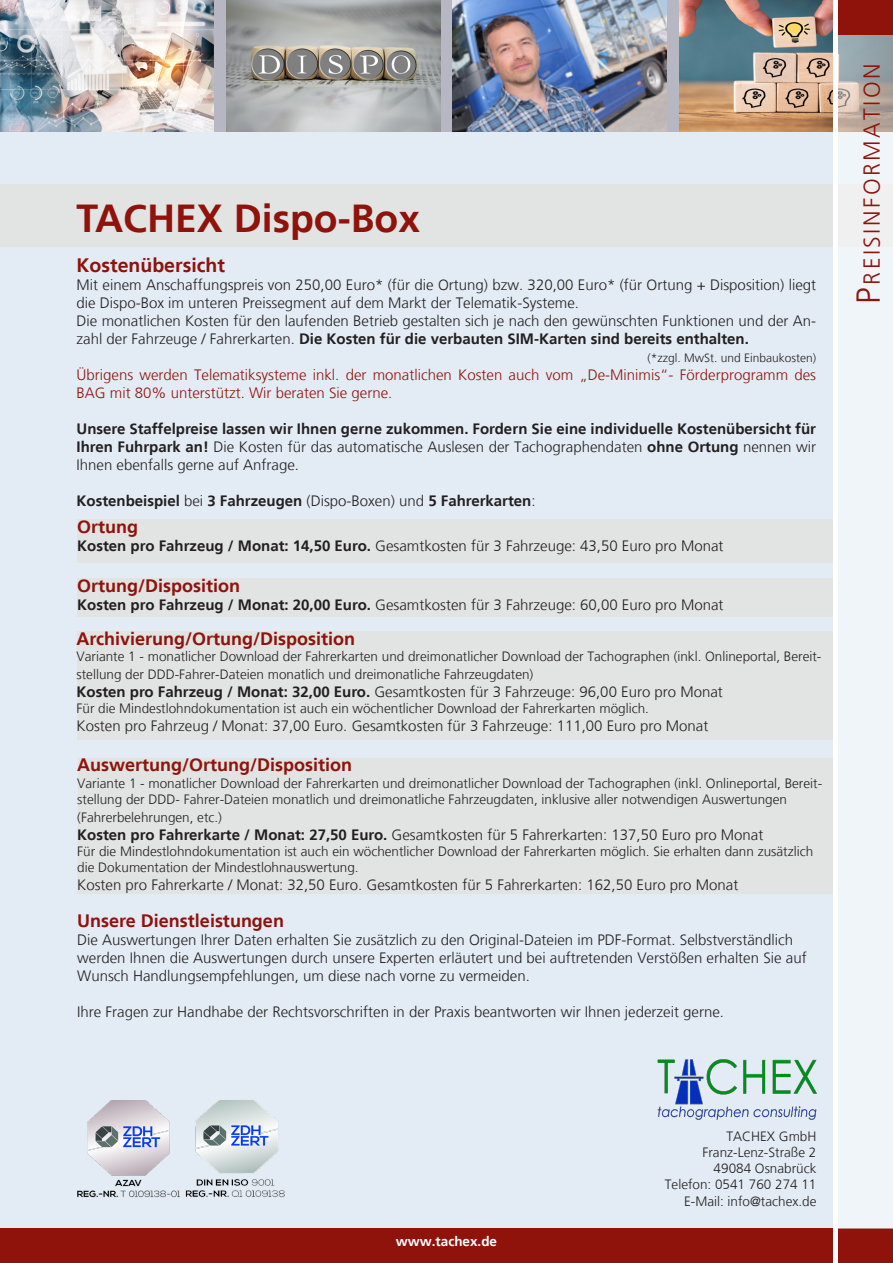
<style>
.page{position:relative;width:893px;height:1263px;background:#e3ecf5}
.page>*{position:absolute;margin:0;border:0;box-sizing:border-box;transform-origin:0 0}
.t1{font:700 39px "Frutiger LT";color:#8f130b}
.t2{font:300 23.1px "Frutiger LT";letter-spacing:.105em;color:#8f130b}
.t3{font:700 19.5px "Frutiger LT";color:#8f130b}
.t4{font:700 18px "Frutiger LT";color:#8f130b}
.t5{font:300 15px/18px "Frutiger LT";color:#231f20}
.t6{font:700 15px/18px "Frutiger LT";color:#231f20;text-align:justify}
.t7{font:300 15px/18px "Frutiger LT";color:#8f130b}
.t8{font:300 13.5px/16.2px "Frutiger LT";color:#231f20}
.t9{font:700 13.5px "Frutiger LT";color:#fff}
.t10{font:300 12px "Frutiger LT";color:#231f20}
.s1{font-weight:700}
.s2{font-weight:300}
.s3{font-size:33px}
</style>
<div class="page">
<div style="left:0;top:0;width:893px;height:132px;background:#b7b7c4"></div>
<div style="left:0;top:1229px;width:893px;height:34px;background:#8f130b"></div>
<img style="left:0;top:0;width:214px;height:132px">
<img style="left:453px;top:0;width:213px;height:132px">
<img style="left:226px;top:0;width:214px;height:132px">
<div style="left:0;top:185px;width:893px;height:62px;background:#e2e3e3"></div>
<img style="left:679px;top:0;width:154px;height:132px">
<svg style="left:838px;top:34px;width:55px;height:1195px;fill:#f0f5f9"></svg>
<div style="left:838px;top:0;width:55px;height:34px;background:#8f130b"></div>
<div style="left:77px;top:578px;width:756px;height:38px;background:#e2e3e3"></div>
<div style="left:77px;top:631px;width:756px;height:109px;background:#e2e3e3"></div>
<div style="left:77px;top:758px;width:756px;height:136px;background:#e2e3e3"></div>
<div style="left:77px;top:519px;width:756px;height:44px;background:#e2e3e3"></div>
<div style="left:833px;top:0;width:5px;height:1263px;background:#fff"></div>
<img style="left:77px;top:1100px;width:208px;height:98px">
<img style="left:658px;top:1059px;width:158px;height:61px">
<p class="t1" style="left:77px;top:196px;width:345px">TACHEX Dispo-Box</p>
<p class="t3" style="left:77px;top:254px;width:150px">Kostenübersicht</p>
<p class="t5" style="left:77px;top:276px;width:741px">Mit einem Anschaffungspreis von 250,00 Euro* (für die Ortung) bzw. 320,00 Euro* (für Ortung + Disposition) liegt die Dispo-Box im unteren Preissegment auf dem Markt der Telematik-Systeme.</p>
<p class="t5" style="left:77px;top:312px;width:741px">Die monatlichen Kosten für den laufenden Betrieb gestalten sich je nach den gewünschten Funktionen und der An&shy;zahl der Fahrzeuge / Fahrerkarten. <span class="s1">Die Kosten für die verbauten SIM-Karten sind bereits enthalten.</span></p>
<p class="t10" style="left:647px;top:351px;width:170px">(*zzgl. MwSt. und Einbaukosten)</p>
<p class="t7" style="left:77px;top:366px;width:741px">Übrigens werden Telematiksysteme inkl. der monatlichen Kosten auch vom „De-Minimis“- Förderprogramm des<br>BAG mit 80% unterstützt. Wir beraten Sie gerne.</p>
<p class="t6" style="left:77px;top:420px;width:741px">Unsere Staffelpreise lassen wir Ihnen gerne zukommen. Fordern Sie eine individuelle Kostenübersicht für Ihren Fuhrpark an! <span class="s2">Die Kosten für das automatische Auslesen der Tachographendaten</span> ohne Ortung <span class="s2">nennen wir Ihnen ebenfalls gerne auf Anfrage.</span></p>
<p class="t6" style="left:77px;top:492px;width:461px">Kostenbeispiel <span class="s2">bei</span> 3 Fahrzeugen <span class="s2">(Dispo-Boxen) und</span> 5 Fahrerkarten<span class="s2">:</span></p>
<p class="t4" style="left:77px;top:516px;width:63px">Ortung</p>
<p class="t5" style="left:77px;top:537px;width:648px"><span class="s1">Kosten pro Fahrzeug / Monat: 14,50 Euro.</span> Gesamtkosten für 3 Fahrzeuge: 43,50 Euro pro Monat</p>
<p class="t4" style="left:77px;top:575px;width:164px">Ortung/Disposition</p>
<p class="t5" style="left:77px;top:596px;width:648px"><span class="s1">Kosten pro Fahrzeug / Monat: 20,00 Euro.</span> Gesamtkosten für 3 Fahrzeuge: 60,00 Euro pro Monat</p>
<p class="t4" style="left:77px;top:628px;width:280px">Archivierung/Ortung/Disposition</p>
<p class="t8" style="left:77px;top:648px;width:746px;line-height:18px">Variante 1 - monatlicher Download der Fahrerkarten und dreimonatlicher Download der Tachographen (inkl. Onlineportal, Bereit&shy;stellung der DDD-Fahrer-Dateien monatlich und dreimonatliche Fahrzeugdaten)</p>
<p class="t5" style="left:77px;top:683px;width:648px"><span class="s1">Kosten pro Fahrzeug / Monat: 32,00 Euro.</span> Gesamtkosten für 3 Fahrzeuge: 96,00 Euro pro Monat</p>
<p class="t8" style="left:77px;top:701px;width:574px">Für die Mindestlohndokumentation ist auch ein wöchentlicher Download der Fahrerkarten möglich.</p>
<p class="t5" style="left:77px;top:717px;width:633px">Kosten pro Fahrzeug / Monat: 37,00 Euro. Gesamtkosten für 3 Fahrzeuge: 111,00 Euro pro Monat</p>
<p class="t4" style="left:77px;top:755px;width:276px">Auswertung/Ortung/Disposition</p>
<p class="t8" style="left:77px;top:775px;width:746px">Variante 1 - monatlicher Download der Fahrerkarten und dreimonatlicher Download der Tachographen (inkl. Onlineportal, Bereit&shy;stellung der DDD- Fahrer-Dateien monatlich und dreimonatliche Fahrzeugdaten, inklusive aller notwendigen Auswertungen</p>
<p class="t8" style="left:77px;top:809px;width:146px">(Fahrerbelehrungen, etc.)</p>
<p class="t5" style="left:77px;top:826px;width:688px"><span class="s1">Kosten pro Fahrerkarte / Monat: 27,50 Euro.</span> Gesamtkosten für 5 Fahrerkarten: 137,50 Euro pro Monat</p>
<p class="t8" style="left:77px;top:843px;width:737px">Für die Mindestlohndokumentation ist auch ein wöchentlicher Download der Fahrerkarten möglich. Sie erhalten dann zusätzlich die Dokumentation der Mindestlohnauswertung.</p>
<p class="t5" style="left:77px;top:876px;width:662px">Kosten pro Fahrerkarte / Monat: 32,50 Euro. Gesamtkosten für 5 Fahrerkarten: 162,50 Euro pro Monat</p>
<p class="t4" style="left:77px;top:910px;width:208px">Unsere Dienstleistungen</p>
<p class="t5" style="left:77px;top:931px;width:731px">Die Auswertungen Ihrer Daten erhalten Sie zusätzlich zu den Original-Dateien im PDF-Format. Selbstverständlich werden Ihnen die Auswertungen durch unsere Experten erläutert und bei auftretenden Verstößen erhalten Sie auf<br>Wunsch Handlungsempfehlungen, um diese nach vorne zu vermeiden.</p>
<p class="t5" style="left:77px;top:1003px;width:648px">Ihre Fragen zur Handhabe der Rechtsvorschriften in der Praxis beantworten wir Ihnen jederzeit gerne.</p>
<p class="t2" style="left:859px;top:303px;width:241px;rotate:-90deg"><span class="s3">P</span>reisinformation</p>
<p class="t9" style="left:396px;top:1233px;width:103px">www.tachex.de</p>
<p class="t8" style="left:726px;top:1128px;width:92px">TACHEX GmbH</p>
<p class="t8" style="left:702px;top:1144px;width:115px">Franz-Lenz-Straße 2</p>
<p class="t8" style="left:714px;top:1160px;width:104px">49084 Osnabrück</p>
<p class="t8" style="left:665px;top:1177px;width:153px">Telefon: 0541 760 274 11</p>
<p class="t8" style="left:684px;top:1193px;width:134px">E-Mail: info@tachex.de</p>
</div>
